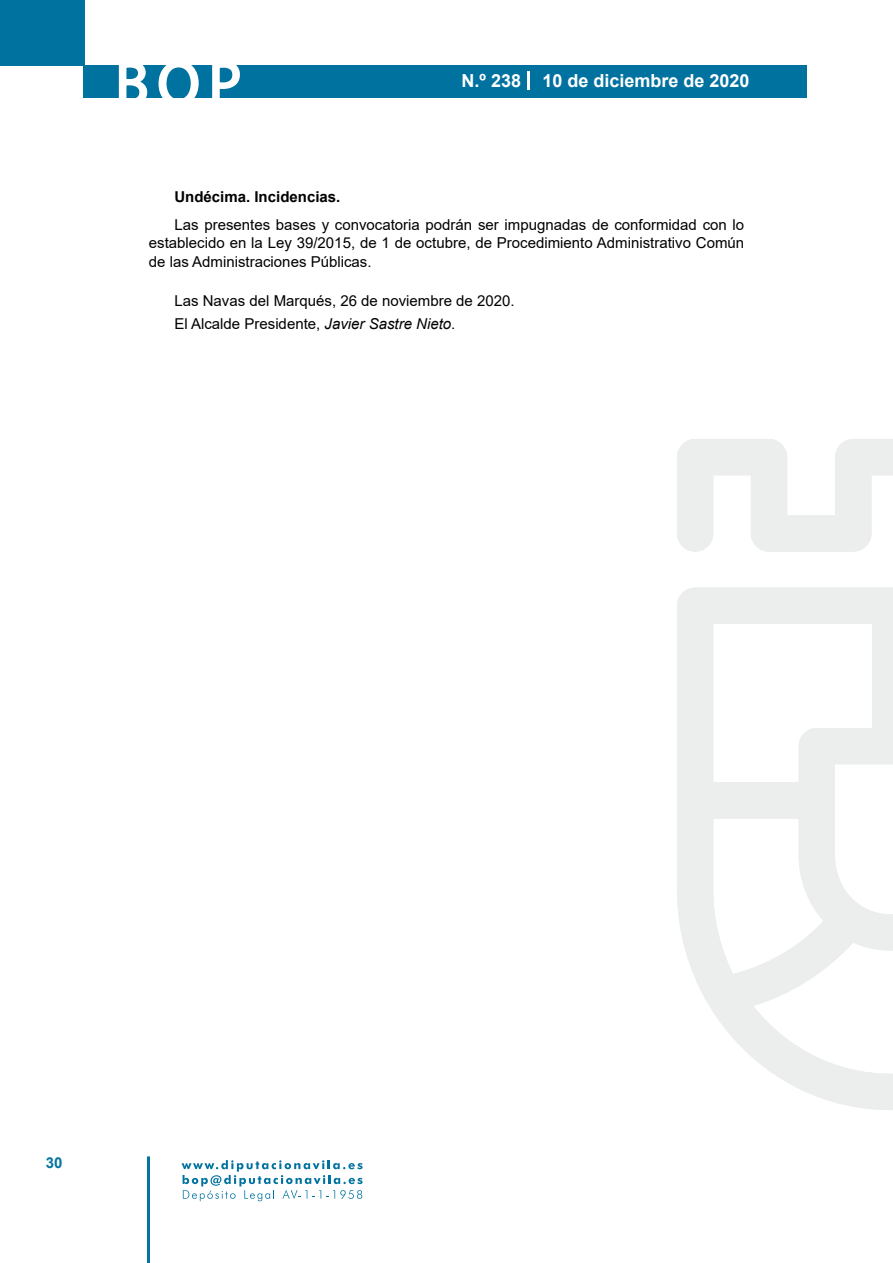
<style>
.page{position:relative;width:893px;height:1263px;background:#fff}
.page>*{position:absolute;margin:0;border:0;box-sizing:border-box;transform-origin:0 0}
.t1{font:500 61.5px "Avant Garde";color:#fff}
.t2{font:700 18px "Arial";color:#fff}
.t3{font:15px/18.8px "Arial";color:#000;text-align:justify}
.t4{font:700 15px "Arial";color:#000}
.t5{font:700 15px "Arial";color:#04739f}
.s1{font-style:italic}
</style>
<div class="page">
<div style="left:0;top:0;width:85px;height:65px;background:#00729f"></div>
<div style="left:84px;top:65px;width:723px;height:33px;background:#00729f"></div>
<svg style="left:118px;top:65px;width:30px;height:33px"></svg>
<svg style="left:158px;top:65px;width:41px;height:33px"></svg>
<svg style="left:212px;top:65px;width:28px;height:33px"></svg>
<svg style="left:182px;top:1160px;width:181px;height:41px"></svg>
<hr style="left:147px;top:1156px;width:3px;height:107px;background:#04739f">
<svg style="left:528px;top:71px;width:2px;height:19px"></svg>
<svg style="left:677px;top:439px;width:216px;height:671px"></svg>
<h1 class="t1" style="left:115px;top:46px;width:128px">BOP</h1>
<p class="t2" style="left:462px;top:68px;width:289px">N.º 238 10 de diciembre de 2020</p>
<p class="t4" style="left:174px;top:187px;width:167px">Undécima. Incidencias.</p>
<p class="t3" style="left:149px;top:215px;width:597px;text-indent:26px">Las presentes bases y convocatoria podrán ser impugnadas de conformidad con lo establecido en la Ley 39/2015, de 1 de octubre, de Procedimiento Administrativo Común de las Administraciones Públicas.</p>
<p class="t3" style="left:174px;top:290px;width:342px;line-height:22.2px">Las Navas del Marqués, 26 de noviembre de 2020.<br>El Alcalde Presidente, <span class="s1">Javier Sastre Nieto</span>.</p>
<p class="t5" style="left:46px;top:1152px;width:18px">30</p>
</div>
